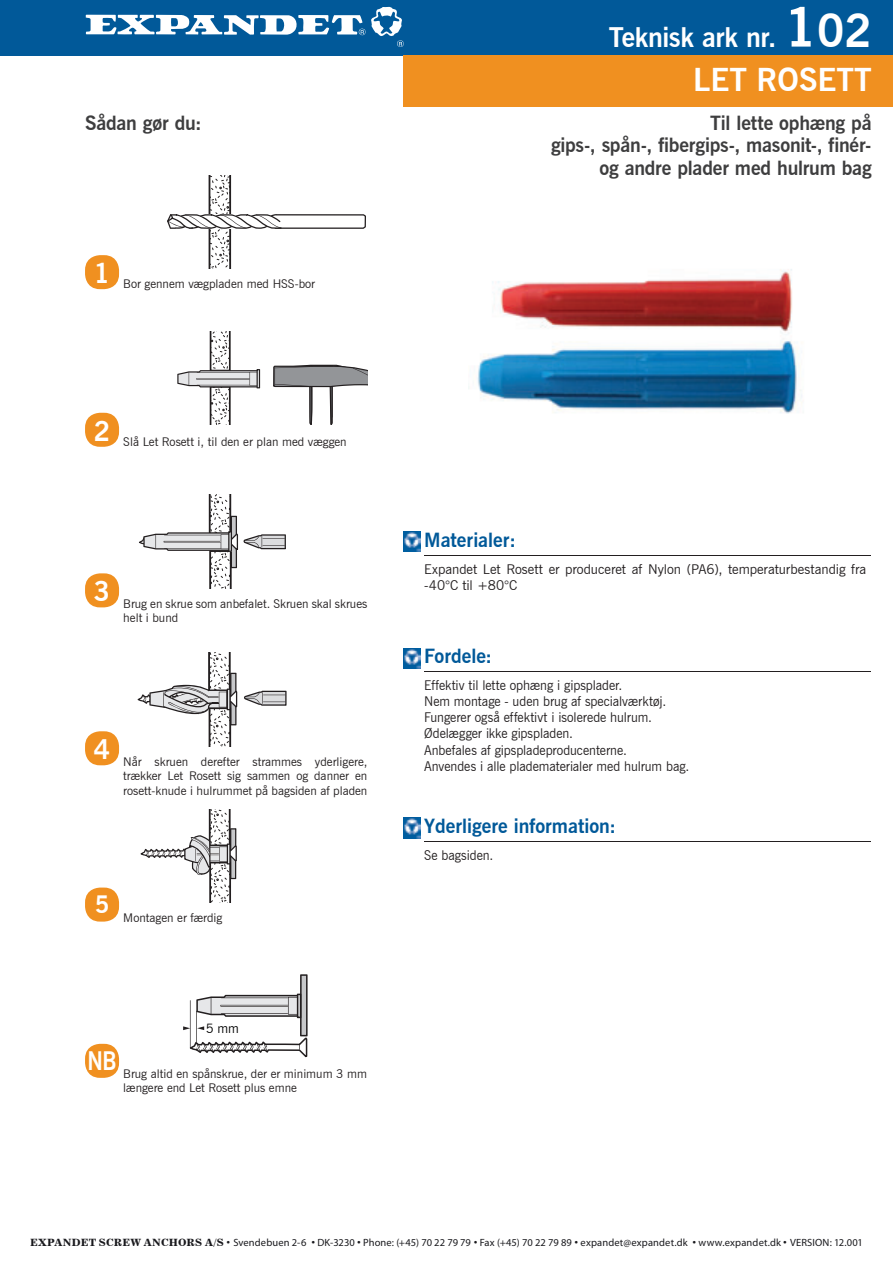
<style>
.page{position:relative;width:893px;height:1263px;background:#fff}
.page>*{position:absolute;margin:0;border:0;box-sizing:border-box;transform-origin:0 0}
.t1{font:700 31.5px "News Gothic BT";color:#fff}
.t2{font:700 27px "News Gothic BT";letter-spacing:-.015em;color:#fff}
.t3{font:700 25.5px "News Gothic BT";color:#fff;scale:.85 1}
.t4{font:700 24px "News Gothic BT";color:#fff}
.t5{font:700 19.5px/22.5px "News Gothic BT";letter-spacing:-.01em;color:#3e3e3f;text-align:right}
.t6{font:700 19.5px "News Gothic BT";color:#015999}
.t7{font:13.5px/16.2px "News Gothic BT";letter-spacing:-.005em;color:#231f20;scale:.95 1}
.t8{font:13.5px/16.2px "News Gothic BT";letter-spacing:-.005em;color:#231f20}
.t9{font:13.05px "News Gothic BT";color:#000}
.t10{font:12px/14.4px "News Gothic BT";color:#231f20}
.t11{font:10.5px "Myriad Pro";letter-spacing:.015em;color:#19191d}
.s1{font-size:54px}
.s2{font-size:45px}
.s3{font-family:"Century 731 BT Bold A"}
.s4{font-family:"Arial"}
</style>
<div class="page">
<div style="left:0;top:0;width:893px;height:55px;background:#015999"></div>
<svg style="left:85px;top:6px;width:319px;height:41px"></svg>
<img style="left:477px;top:269px;width:325px;height:145px">
<img style="left:404px;top:531px;width:17px;height:21px">
<div style="left:85px;top:255px;width:34px;height:34px;background:#f09020;border-radius:15px"></div>
<svg style="left:167px;top:175px;width:199px;height:94px"></svg>
<svg style="left:177px;top:331px;width:83px;height:94px"></svg>
<svg style="left:273px;top:365px;width:94px;height:60px"></svg>
<svg style="left:139px;top:495px;width:147px;height:93px"></svg>
<div style="left:85px;top:413px;width:34px;height:34px;background:#f09020;border-radius:15px"></div>
<div style="left:85px;top:573px;width:34px;height:34px;background:#f09020;border-radius:15px"></div>
<img style="left:404px;top:648px;width:17px;height:21px">
<svg style="left:244px;top:691px;width:43px;height:15px"></svg>
<svg style="left:138px;top:653px;width:99px;height:93px"></svg>
<div style="left:85px;top:731px;width:34px;height:34px;background:#f09020;border-radius:15px"></div>
<svg style="left:141px;top:809px;width:96px;height:93px"></svg>
<div style="left:85px;top:887px;width:34px;height:34px;background:#f09020;border-radius:15px"></div>
<svg style="left:183px;top:974px;width:125px;height:83px"></svg>
<div style="left:85px;top:1044px;width:34px;height:34px;background:#f09020;border-radius:15px"></div>
<img style="left:404px;top:818px;width:17px;height:20px">
<div style="left:404px;top:55px;width:489px;height:51px;background:#f09020"></div>
<hr style="left:424px;top:555px;width:447px;height:1px;background:#231f20">
<hr style="left:424px;top:671px;width:447px;height:1px;background:#231f20">
<hr style="left:424px;top:841px;width:447px;height:1px;background:#231f20">
<h3 class="t5" style="left:85px;top:111px;width:118px">Sådan gør du:</h3>
<h2 class="t2" style="left:94px;top:257px;width:18px">1</h2>
<p class="t10" style="left:123px;top:276px;width:193px">Bor gennem vægpladen med HSS-bor</p>
<h2 class="t2" style="left:94px;top:415px;width:18px">2</h2>
<p class="t10" style="left:123px;top:435px;width:225px">Slå Let Rosett i, til den er plan med væggen</p>
<h2 class="t2" style="left:94px;top:575px;width:18px">3</h2>
<p class="t10" style="left:123px;top:596px;width:246px">Brug en skrue som anbefalet. Skruen skal skrues helt i bund</p>
<h2 class="t2" style="left:94px;top:733px;width:18px">4</h2>
<p class="t10" style="left:123px;top:754px;width:246px;text-align:justify">Når skruen derefter strammes yderligere, trækker Let Rosett sig sammen og danner en rosett-knude i hulrummet på bagsiden af pladen</p>
<h3 class="t4" style="left:95px;top:890px;width:16px">5</h3>
<p class="t10" style="left:123px;top:910px;width:101px">Montagen er færdig</p>
<h3 class="t3" style="left:87px;top:1046px;width:36px">NB</h3>
<p class="t9" style="left:206px;top:1020px;width:35px">5 mm</p>
<p class="t10" style="left:123px;top:1066px;width:245px">Brug altid en spånskrue, der er minimum 3 mm længere end Let Rosett plus emne</p>
<h2 class="t2" style="left:609px;top:21px;width:265px">Teknisk ark nr. <span class="s1">1</span><span class="s2">02</span></h2>
<h1 class="t1" style="left:693px;top:61px;width:180px">LET ROSETT</h1>
<h3 class="t5" style="left:551px;top:111px;width:322px">Til lette ophæng på<br>gips-, spån-, fibergips-, masonit-, finér&shy;og andre plader med hulrum bag</h3>
<h3 class="t6" style="left:424px;top:528px;width:93px">Materialer:</h3>
<p class="t8" style="left:424px;top:561px;width:444px">Expandet Let Rosett er produceret af Nylon (PA6), temperaturbestandig fra -40°C til +80°C</p>
<h3 class="t6" style="left:424px;top:644px;width:70px">Fordele:</h3>
<p class="t7" style="left:424px;top:677px;width:281px">Effektiv til lette ophæng i gipsplader.<br>Nem montage - uden brug af specialværktøj.<br>Fungerer også effektivt i isolerede hulrum.<br>Ødelægger ikke gipspladen.<br>Anbefales af gipspladeproducenterne.<br>Anvendes i alle pladematerialer med hulrum bag.</p>
<h3 class="t6" style="left:424px;top:814px;width:194px">Yderligere information:</h3>
<p class="t7" style="left:424px;top:847px;width:74px">Se bagsiden.</p>
<p class="t11" style="left:30px;top:1236px;width:834px"><span class="s3">EXPANDET SCREW ANCHORS A/S</span> <span class="s4">•</span> Svendebuen 2-6 <span class="s4">•</span> DK-3230 <span class="s4">•</span> Phone: (+45) 70 22 79 79 <span class="s4">•</span> Fax (+45) 70 22 79 89 <span class="s4">•</span> expandet@expandet.dk <span class="s4">•</span> www.expandet.dk <span class="s4">•</span> VERSION: 12.001</p>
</div>
